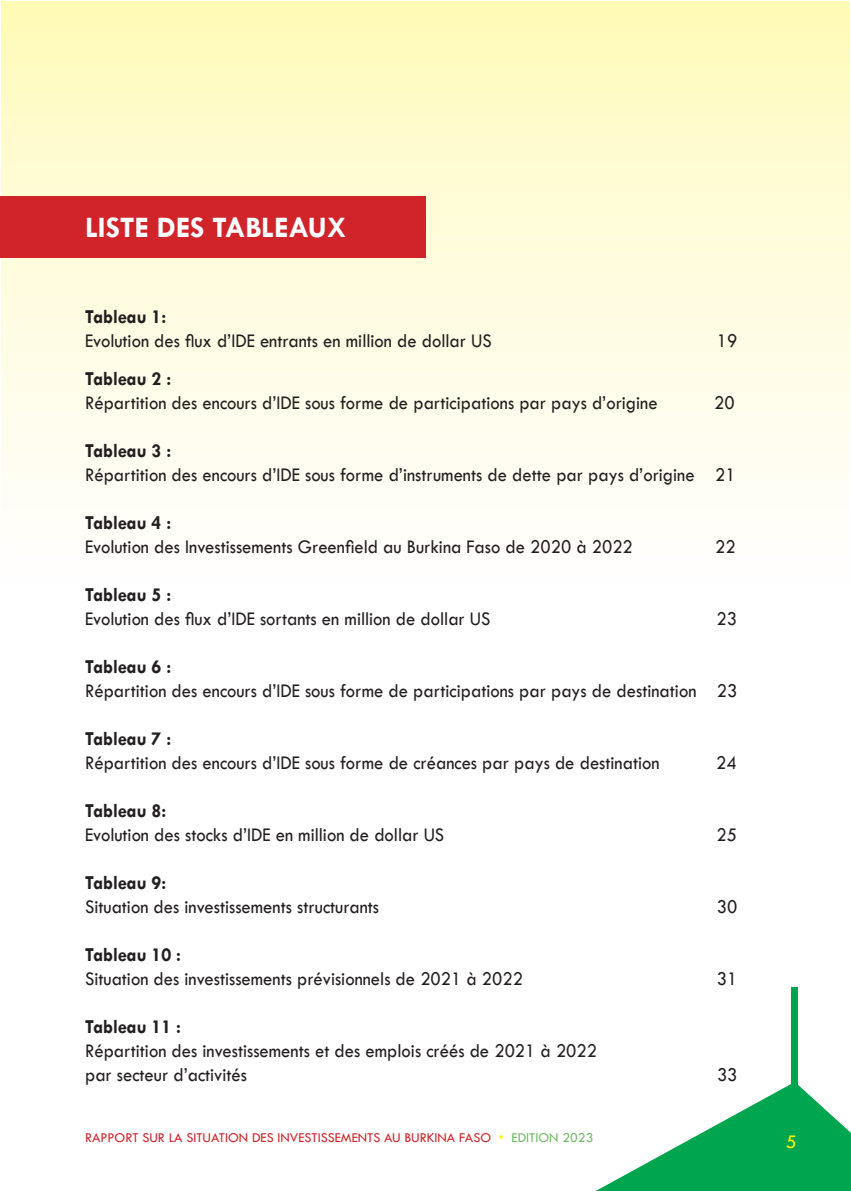
<style>
.page{position:relative;width:851px;height:1191px;background:#fff}
.page>*{position:absolute;margin:0;border:0;box-sizing:border-box;transform-origin:0 0}
.Toc_1{font:700 30px "Tw Cen";color:#fff}
.Table_of_figures{font:20px "Tw Cen";color:#231f20;scale:.93 1}
.Table_of_figures-2{font:700 20px "Tw Cen";color:#231f20;scale:.93 1}
.t1{font:20px "Tw Cen";color:#fff101}
.t2{font:14px "Tw Cen";color:#d1232a}
.s1{color:#fff101}
.s2{color:#6eba66}
</style>
<div class="page">
<div style="left:791px;top:986px;width:6px;height:124px;background:#00a54f"></div>
<svg style="left:596px;top:1082px;width:254px;height:109px"></svg>
<div style="left:1px;top:1px;width:848px;height:583px;background:linear-gradient(to bottom,#fffabb,#fffeff)"></div>
<div style="left:0;top:196px;width:425px;height:61px;background:#d1232a"></div>
<p class="Toc_1" style="left:85px;top:210px;width:262px">LISTE DES TABLEAUX</p>
<p class="Table_of_figures-2" style="left:85px;top:305px;width:89px">Tableau 1:</p>
<p class="Table_of_figures" style="left:85px;top:329px;width:438px">Evolution des flux d’IDE entrants en million de dollar US</p>
<p class="Table_of_figures" style="left:716px;top:329px;width:24px">19</p>
<p class="Table_of_figures-2" style="left:85px;top:367px;width:94px">Tableau 2 :</p>
<p class="Table_of_figures" style="left:85px;top:391px;width:617px">Répartition des encours d’IDE sous forme de participations par pays d’origine</p>
<p class="Table_of_figures" style="left:714px;top:391px;width:24px">20</p>
<p class="Table_of_figures-2" style="left:85px;top:439px;width:94px">Tableau 3 :</p>
<p class="Table_of_figures" style="left:85px;top:463px;width:701px">Répartition des encours d’IDE sous forme d’instruments de dette par pays d’origine 21</p>
<p class="Table_of_figures-2" style="left:85px;top:511px;width:94px">Tableau 4 :</p>
<p class="Table_of_figures" style="left:85px;top:535px;width:590px">Evolution des Investissements Greenfield au Burkina Faso de 2020 à 2022</p>
<p class="Table_of_figures" style="left:715px;top:535px;width:24px">22</p>
<p class="Table_of_figures-2" style="left:85px;top:583px;width:94px">Tableau 5 :</p>
<p class="Table_of_figures" style="left:85px;top:607px;width:437px">Evolution des flux d’IDE sortants en million de dollar US</p>
<p class="Table_of_figures" style="left:716px;top:607px;width:24px">23</p>
<p class="Table_of_figures-2" style="left:85px;top:655px;width:94px">Tableau 6 :</p>
<p class="Table_of_figures" style="left:85px;top:679px;width:703px">Répartition des encours d’IDE sous forme de participations par pays de destination 23</p>
<p class="Table_of_figures-2" style="left:85px;top:727px;width:94px">Tableau 7 :</p>
<p class="Table_of_figures" style="left:85px;top:751px;width:619px">Répartition des encours d’IDE sous forme de créances par pays de destination</p>
<p class="Table_of_figures" style="left:716px;top:751px;width:24px">24</p>
<p class="Table_of_figures-2" style="left:85px;top:799px;width:89px">Tableau 8:</p>
<p class="Table_of_figures" style="left:85px;top:823px;width:387px">Evolution des stocks d’IDE en million de dollar US</p>
<p class="Table_of_figures" style="left:716px;top:823px;width:24px">25</p>
<p class="Table_of_figures-2" style="left:85px;top:871px;width:89px">Tableau 9:</p>
<p class="Table_of_figures" style="left:85px;top:895px;width:317px">Situation des investissements structurants</p>
<p class="Table_of_figures" style="left:716px;top:895px;width:24px">30</p>
<p class="Table_of_figures-2" style="left:85px;top:943px;width:105px">Tableau 10 :</p>
<p class="Table_of_figures" style="left:85px;top:967px;width:472px">Situation des investissements prévisionnels de 2021 à 2022</p>
<p class="Table_of_figures" style="left:716px;top:967px;width:24px">31</p>
<p class="Table_of_figures-2" style="left:85px;top:1015px;width:105px">Tableau 11 :</p>
<p class="Table_of_figures" style="left:85px;top:1039px;width:552px">Répartition des investissements et des emplois créés de 2021 à 2022</p>
<p class="Table_of_figures" style="left:85px;top:1063px;width:176px">par secteur d’activités</p>
<p class="Table_of_figures" style="left:716px;top:1063px;width:24px">33</p>
<p class="t2" style="left:85px;top:1128px;width:509px">RAPPORT SUR LA SITUATION DES INVESTISSEMENTS AU BURKINA FASO <span class="s1">•</span> <span class="s2">EDITION 2023</span></p>
<p class="t1" style="left:785px;top:1130px;width:13px">5</p>
</div>
